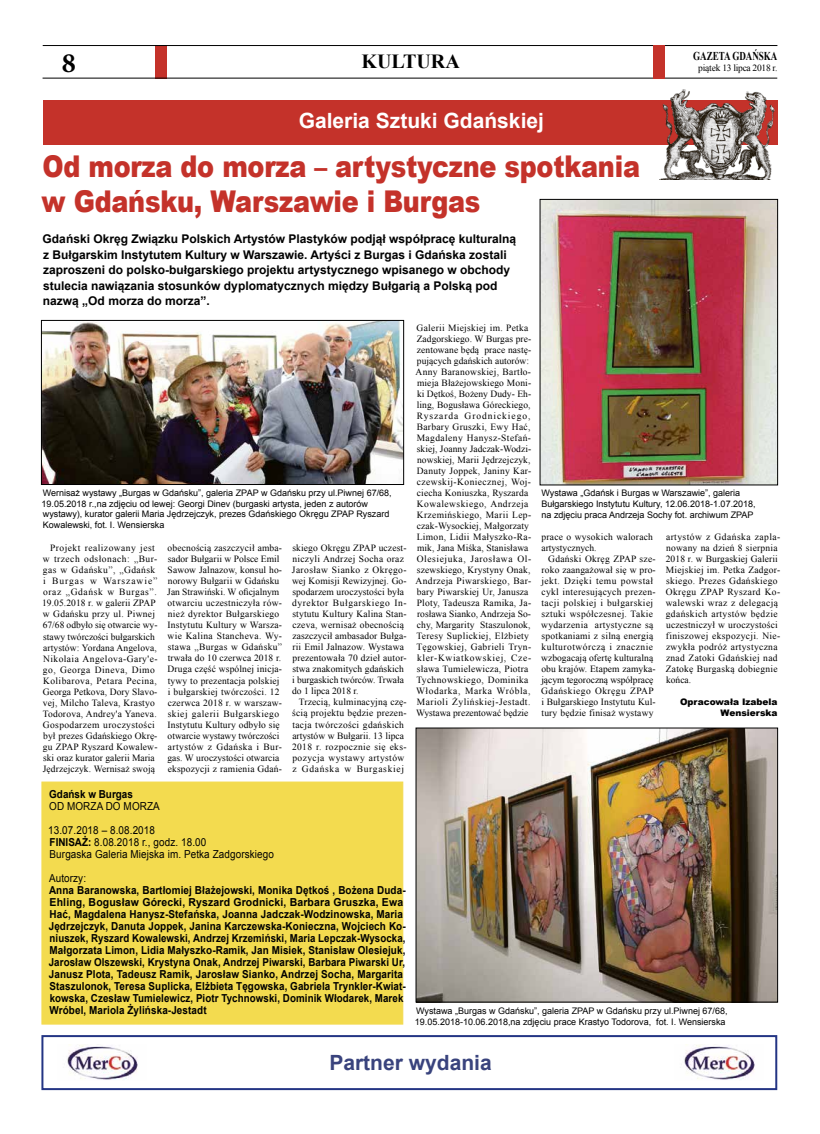
<style>
.page{position:relative;width:820px;height:1134px;background:#fff}
.page>*{position:absolute;margin:0;border:0;box-sizing:border-box;transform-origin:0 0}
.t1{font:900 30px/35px "Arial";letter-spacing:-.01em;color:#c4322a;scale:.85 1}
.t2{font:700 28px "Minion Pro";color:#000}
.t3{font:700 21px "Arial";color:#fff}
.t4{font:700 21px "Arial";color:#39437d}
.t5{font:700 20px "Times New Roman";color:#000}
.t6{font:700 12px/15.5px "Arial";color:#000}
.t7{font:700 12px "Times New Roman";color:#000;scale:.75 1}
.t8{font:700 11px/12px "Arial";letter-spacing:.01em;color:#000;scale:.9 1}
.t9{font:11px/24px "Arial";letter-spacing:.01em;color:#000;scale:.9 1}
.t10{font:9.5px/11px "Times New Roman";letter-spacing:.02em;color:#000}
.t11{font:9.5px "Times New Roman";letter-spacing:-.03em;color:#000}
.t12{font:9px/10.8px "Arial";color:#000}
.t13{font:900 9px/10.8px "Arial";color:#000;text-align:right}
.s1{font-weight:700}
</style>
<div class="page">
<div style="left:156px;top:45px;width:11px;height:33px;background:#c4322a"></div>
<hr style="left:43px;top:45px;width:734px;height:1px;background:#000">
<hr style="left:43px;top:78px;width:734px;height:1px;background:#000">
<div style="left:652px;top:45px;width:12px;height:33px;background:#c4322a"></div>
<div style="left:43px;top:101px;width:734px;height:44px;background:#c4322a"></div>
<img style="left:659px;top:90px;width:114px;height:89px">
<div style="left:41px;top:1035px;width:736px;height:55px;border:2px solid #243584"></div>
<img style="left:67px;top:1044px;width:71px;height:36px">
<img style="left:684px;top:1044px;width:71px;height:36px">
<div style="left:41px;top:781px;width:362px;height:243px;background:#f3db4f;border:1px solid #f3db4f"></div>
<img style="left:43px;top:322px;width:359px;height:161px">
<div style="left:41px;top:320px;width:363px;height:165px;border:1px solid #000"></div>
<img style="left:541px;top:201px;width:234px;height:282px">
<img style="left:417px;top:729px;width:358px;height:271px">
<h2 class="t2" style="left:62px;top:44px;width:16px">8</h2>
<h3 class="t5" style="left:361px;top:47px;width:100px">KULTURA</h3>
<h3 class="t3" style="left:298px;top:106px;width:247px">Galeria Sztuki Gdańskiej</h3>
<h1 class="t1" style="left:42px;top:148px;width:705px">Od morza do morza – artystyczne spotkania w Gdańsku, Warszawie i Burgas</h1>
<p class="t6" style="left:43px;top:232px;width:475px">Gdański Okręg Związku Polskich Artystów Plastyków podjął współpracę kulturalną z Bułgarskim Instytutem Kultury w Warszawie. Artyści z Burgas i Gdańska zostali zaproszeni do polsko-bułgarskiego projektu artystycznego wpisanego w obchody stulecia nawiązania stosunków dyplomatycznych między Bułgarią a Polską pod nazwą „Od morza do morza”.</p>
<p class="t7" style="left:693px;top:47px;width:114px">GAZETA GDAŃSKA</p>
<p class="t11" style="left:698px;top:61px;width:81px">piątek 13 lipca 2018 r.</p>
<p class="t10" style="left:415px;top:323px;width:117px">Galerii Miejskiej im. Petka<br>Zadgorskiego. W Burgas pre&shy;zentowane będą prace nastę&shy;pujących gdańskich autorów:<br>Anny Baranowskiej, Bartło&shy;mieja Błażejowskiego Moni&shy;ki Dętkoś, Bożeny Dudy- Eh&shy;ling, Bogusława Góreckiego,<br>Ryszarda Grodnickiego,<br>Barbary Gruszki, Ewy Hać,<br>Magdaleny Hanysz-Stefań&shy;skiej, Joanny Jadczak-Wodzi&shy;nowskiej, Marii Jędrzejczyk,<br>Danuty Joppek, Janiny Kar&shy;czewskij-Koniecznej, Woj&shy;ciecha Koniuszka, Ryszarda<br>Kowalewskiego, Andrzeja<br>Krzemińskiego, Marii Lep&shy;czak-Wysockiej, Małgorzaty<br>Limon, Lidii Małyszko-Ra&shy;mik, Jana Miśka, Stanisława<br>Olesiejuka, Jarosława Ol&shy;szewskiego, Krystyny Onak,<br>Andrzeja Piwarskiego, Bar&shy;bary Piwarskiej Ur, Janusza<br>Ploty, Tadeusza Ramika, Ja&shy;rosława Sianko, Andrzeja So&shy;chy, Margarity Staszulonok,<br>Teresy Suplickiej, Elżbiety<br>Tęgowskiej, Gabrieli Tryn&shy;kler-Kwiatkowskiej, Cze&shy;sława Tumielewicza, Piotra<br>Tychnowskiego, Dominika<br>Włodarka, Marka Wróbla,<br>Marioli Żylińskiej-Jestadt.<br>Wystawa prezentować będzie</p>
<p class="t12" style="left:42px;top:487px;width:351px">Wernisaż wystawy „Burgas w Gdańsku”, galeria ZPAP w Gdańsku przy ul.Piwnej 67/68, 19.05.2018 r.,na zdjęciu od lewej: Georgi Dinev (burgaski artysta, jeden z autorów wystawy), kurator galerii Maria Jędrzejczyk, prezes Gdańskiego Okręgu ZPAP Ryszard Kowalewski, fot. I. Wensierska</p>
<p class="t12" style="left:541px;top:488px;width:216px">Wystawa „Gdańsk i Burgas w Warszawie”, galeria<br>Bułgarskiego Instytutu Kultury, 12.06.2018-1.07.2018, na zdjęciu praca Andrzeja Sochy fot. archiwum ZPAP</p>
<p class="t10" style="left:541px;top:532px;width:113px">prace o wysokich walorach artystycznych.</p>
<p class="t10" style="left:541px;top:554px;width:116px;text-indent:7px">Gdański Okręg ZPAP sze&shy;roko zaangażował się w pro&shy;jekt. Dzięki temu powstał cykl interesujących prezen&shy;tacji polskiej i bułgarskiej sztuki współczesnej. Takie wydarzenia artystyczne są spotkaniami z silną energią kulturotwórczą i znacznie wzbogacają ofertę kulturalną obu krajów. Etapem zamyka&shy;jącym tegoroczną współpracę<br>Gdańskiego Okręgu ZPAP i Bułgarskiego Instytutu Kul&shy;tury będzie finisaż wystawy</p>
<p class="t10" style="left:665px;top:532px;width:116px">artystów z Gdańska zapla&shy;nowany na dzień 8 sierpnia<br>2018 r. w Burgaskiej Galerii<br>Miejskiej im. Petka Zadgor&shy;skiego. Prezes Gdańskiego<br>Okręgu ZPAP Ryszard Ko&shy;walewski wraz z delegacją gdańskich artystów będzie uczestniczył w uroczystości finiszowej ekspozycji. Nie&shy;zwykła podróż artystyczna znad Zatoki Gdańskiej nad<br>Zatokę Burgaską dobiegnie końca.</p>
<p class="t13" style="left:679px;top:696px;width:99px">Opracowała Izabela<br>Wensierska</p>
<p class="t10" style="left:42px;top:543px;width:117px;text-align:center">Projekt realizowany jest<br>w trzech odsłonach: „Bur&shy;gas w Gdańsku”, „Gdańsk i Burgas w Warszawie” oraz „Gdańsk w Burgas”.<br>19.05.2018 r. w galerii ZPAP w Gdańsku przy ul. Piwnej<br>67/68 odbyło się otwarcie wy&shy;stawy twórczości bułgarskich artystów: Yordana Angelova,<br>Nikolaia Angelova-Gary'e&shy;go, Georga Dineva, Dimo<br>Kolibarova, Petara Pecina,<br>Georga Petkova, Dory Slavo&shy;vej, Milcho Taleva, Krastyo<br>Todorova, Andrey'a Yaneva.<br>Gospodarzem uroczystości był prezes Gdańskiego Okrę&shy;gu ZPAP Ryszard Kowalew&shy;ski oraz kurator galerii Maria<br>Jędrzejczyk. Wernisaż swoją</p>
<p class="t10" style="left:167px;top:543px;width:116px">obecnością zaszczycił amba&shy;sador Bułgarii w Polsce Emil<br>Sawow Jalnazow, konsul ho&shy;norowy Bułgarii w Gdańsku<br>Jan Strawiński. W oficjalnym otwarciu uczestniczyła rów&shy;nież dyrektor Bułgarskiego<br>Instytutu Kultury w Warsza&shy;wie Kalina Stancheva. Wy&shy;stawa „Burgas w Gdańsku” trwała do 10 czerwca 2018 r.<br>Druga część wspólnej inicja&shy;tywy to prezentacja polskiej i bułgarskiej twórczości. 12 czerwca 2018 r. w warszaw&shy;skiej galerii Bułgarskiego<br>Instytutu Kultury odbyło się otwarcie wystawy twórczości artystów z Gdańska i Bur&shy;gas. W uroczystości otwarcia ekspozycji z ramienia Gdań-</p>
<p class="t10" style="left:292px;top:543px;width:116px">skiego Okręgu ZPAP uczest&shy;niczyli Andrzej Socha oraz<br>Jarosław Sianko z Okręgo&shy;wej Komisji Rewizyjnej. Go&shy;spodarzem uroczystości była dyrektor Bułgarskiego In&shy;stytutu Kultury Kalina Stan&shy;czeva, wernisaż obecnością zaszczycił ambasador Bułga&shy;rii Emil Jalnazow. Wystawa prezentowała 70 dzieł autor&shy;stwa znakomitych gdańskich i burgaskich twórców. Trwała do 1 lipca 2018 r.</p>
<p class="t10" style="left:292px;top:697px;width:116px;text-indent:7px">Trzecią, kulminacyjną czę&shy;ścią projektu będzie prezen&shy;tacja twórczości gdańskich artystów w Bułgarii. 13 lipca<br>2018 r. rozpocznie się eks&shy;pozycja wystawy artystów z Gdańska w Burgaskiej</p>
<p class="t8" style="left:49px;top:788px;width:94px">Gdańsk w Burgas</p>
<p class="t9" style="left:48px;top:794px;width:125px">OD MORZA DO MORZA<br>13.07.2018 – 8.08.2018</p>
<p class="t9" style="left:50px;top:836px;width:250px;line-height:12px"><span class="s1">FINISAŻ:</span> 8.08.2018 r., godz. 18.00<br>Burgaska Galeria Miejska im. Petka Zadgorskiego</p>
<p class="t9" style="left:49px;top:866px;width:43px">Autorzy:</p>
<p class="t8" style="left:49px;top:884px;width:398px">Anna Baranowska, Bartłomiej Błażejowski, Monika Dętkoś , Bożena Duda-Ehling, Bogusław Górecki, Ryszard Grodnicki, Barbara Gruszka, Ewa Hać, Magdalena Hanysz-Stefańska, Joanna Jadczak-Wodzinowska, Maria Jędrzejczyk, Danuta Joppek, Janina Karczewska-Konieczna, Wojciech Ko&shy;niuszek, Ryszard Kowalewski, Andrzej Krzemiński, Maria Lepczak-Wysocka, Małgorzata Limon, Lidia Małyszko-Ramik, Jan Misiek, Stanisław Olesiejuk, Jarosław Olszewski, Krystyna Onak, Andrzej Piwarski, Barbara Piwarski Ur, Janusz Plota, Tadeusz Ramik, Jarosław Sianko, Andrzej Socha, Margarita Staszulonok, Teresa Suplicka, Elżbieta Tęgowska, Gabriela Trynkler-Kwiat&shy;kowska, Czesław Tumielewicz, Piotr Tychnowski, Dominik Włodarek, Marek Wróbel, Mariola Żylińska-Jestadt</p>
<p class="t12" style="left:415px;top:1006px;width:314px">Wystawa „Burgas w Gdańsku”, galeria ZPAP w Gdańsku przy ul.Piwnej 67/68,<br>19.05.2018-10.06.2018,na zdjęciu prace Krastyo Todorova, fot. I. Wensierska</p>
<h3 class="t4" style="left:329px;top:1049px;width:164px">Partner wydania</h3>
</div>
